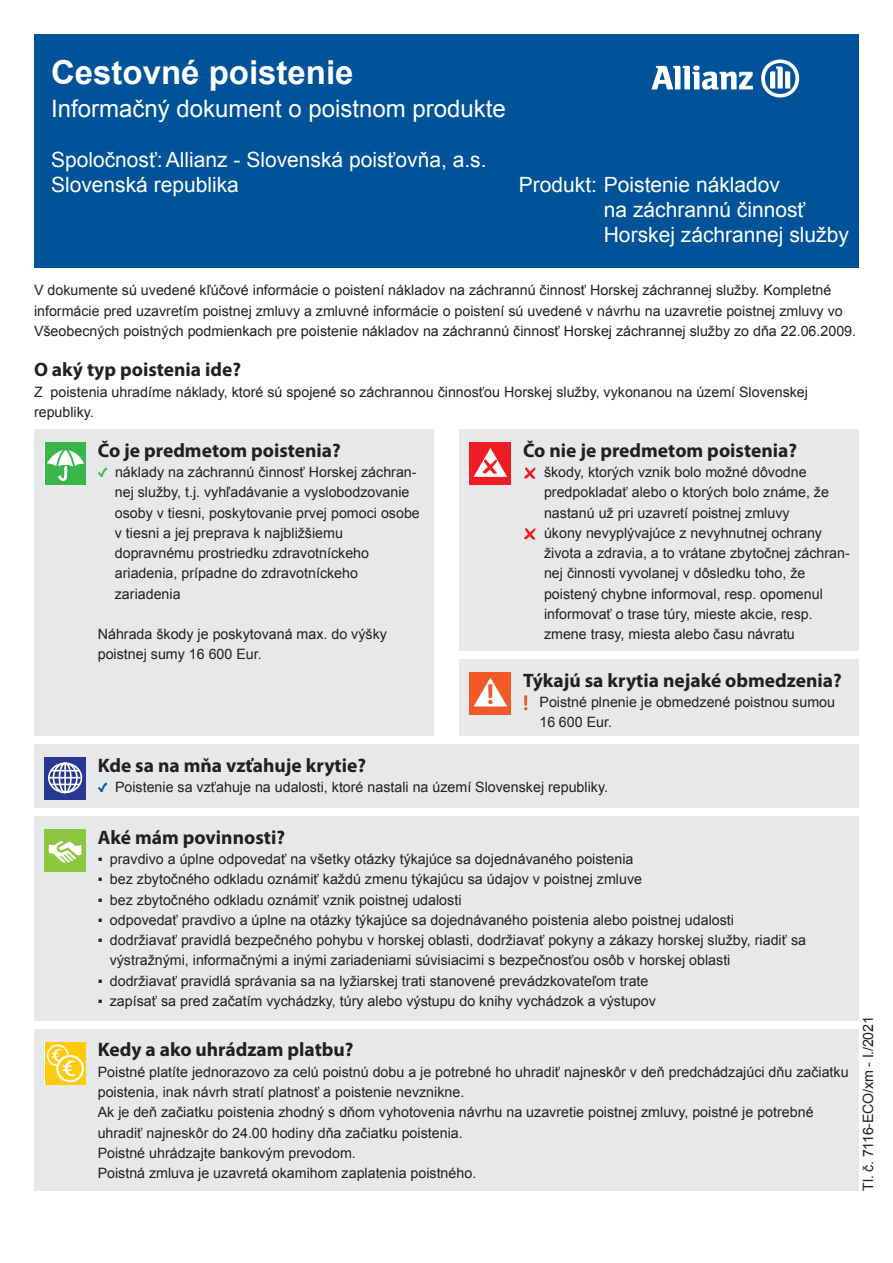
<style>
.page{position:relative;width:893px;height:1263px;background:#fff}
.page>*{position:absolute;margin:0;border:0;box-sizing:border-box;transform-origin:0 0}
.t1{font:700 33px "Arial";color:#fff}
.t2{font:24px "Arial";color:#fff}
.t3{font:21px/25.2px "Arial";color:#fff}
.t4{font:700 19.5px "Myriad Pro";color:#231f20}
.t5{font:14.25px/20.2px "Arial";color:#231f20}
.s1{font-family:"Allianz Neo";font-weight:700;color:#3ab54a}
.s2{font-family:"Allianz Neo";font-weight:700;color:#015399}
</style>
<div class="page">
<div style="left:34px;top:34px;width:825px;height:234px;background:#015399"></div>
<div style="left:34px;top:429px;width:400px;height:307px;background:#e7e8e9"></div>
<div style="left:34px;top:744px;width:825px;height:64px;background:#e7e8e9"></div>
<div style="left:459px;top:429px;width:400px;height:222px;background:#e7e8e9"></div>
<div style="left:459px;top:659px;width:400px;height:77px;background:#e7e8e9"></div>
<div style="left:45px;top:442px;width:41px;height:43px;background:#3ab54a"></div>
<svg style="left:47px;top:445px;width:37px;height:36px"></svg>
<svg style="left:45px;top:757px;width:41px;height:42px"></svg>
<div style="left:48px;top:762px;width:34px;height:31px;border:2px solid #fff;border-radius:50%"></div>
<div style="left:53px;top:762px;width:25px;height:31px;border:2px solid #fff;border-radius:50%"></div>
<div style="left:59px;top:762px;width:13px;height:31px;border:2px solid #fff;border-radius:50%"></div>
<hr style="left:64px;top:763px;width:2px;height:30px;background:#fff">
<svg style="left:51px;top:770px;width:29px;height:1px"></svg>
<hr style="left:51px;top:783px;width:29px;height:2px;background:#fff">
<hr style="left:49px;top:777px;width:32px;height:1px;background:#fff">
<div style="left:34px;top:816px;width:825px;height:204px;background:#e7e8e9"></div>
<div style="left:45px;top:829px;width:41px;height:43px;background:#8bc63e"></div>
<svg style="left:49px;top:841px;width:33px;height:22px"></svg>
<div style="left:34px;top:1029px;width:825px;height:162px;background:#e7e8e9"></div>
<div style="left:45px;top:1042px;width:41px;height:42px;background:#feca0a"></div>
<div style="left:47px;top:1044px;width:22px;height:22px;border:2px solid #fff;border-radius:50%"></div>
<svg style="left:57px;top:1056px;width:26px;height:25px"></svg>
<div style="left:56px;top:1055px;width:28px;height:27px;border:2px solid #fff;border-radius:50%"></div>
<svg style="left:51px;top:1048px;width:25px;height:29px"></svg>
<div style="left:470px;top:442px;width:41px;height:43px;background:#ee1d23"></div>
<svg style="left:474px;top:448px;width:33px;height:29px"></svg>
<div style="left:470px;top:672px;width:41px;height:42px;background:#f15929"></div>
<svg style="left:474px;top:678px;width:33px;height:28px"></svg>
<svg style="left:524px;top:467px;width:11px;height:12px"></svg>
<svg style="left:524px;top:528px;width:11px;height:11px"></svg>
<svg style="left:524px;top:695px;width:3px;height:15px"></svg>
<svg style="left:651px;top:65px;width:102px;height:25px"></svg>
<svg style="left:761px;top:60px;width:38px;height:37px"></svg>
<h1 class="t1" style="left:51px;top:54px;width:304px">Cestovné poistenie</h1>
<h2 class="t2" style="left:51px;top:95px;width:456px">Informačný dokument o poistnom produkte</h2>
<h3 class="t3" style="left:51px;top:147px;width:437px">Spoločnosť:Allianz - Slovenská poisťovňa, a.s.<br>Slovenská republika</h3>
<h3 class="t3" style="left:604px;top:172px;width:247px;text-indent:-85px">Produkt: Poistenie nákladov<br>na záchrannú činnosť<br>Horskej záchrannej služby</h3>
<p class="t5" style="left:34px;top:280px;width:824px">V dokumente sú uvedené kľúčové informácie o poistení nákladov na záchrannú činnosť Horskej záchrannej služby. Kompletné informácie pred uzavretím poistnej zmluvy a zmluvné informácie o poistení sú uvedené v návrhu na uzavretie poistnej zmluvy vo<br>Všeobecných poistných podmienkach pre poistenie nákladov na záchrannú činnosť Horskej záchrannej služby zo dňa 22.06.2009.</p>
<h3 class="t4" style="left:34px;top:362px;width:209px">O aký typ poistenia ide?</h3>
<p class="t5" style="left:34px;top:381px;width:775px">Z poistenia uhradíme náklady, ktoré sú spojené so záchrannou činnosťou Horskej služby, vykonanou na území Slovenskej republiky.</p>
<h3 class="t4" style="left:98px;top:443px;width:245px">Čo je predmetom poistenia?</h3>
<p class="t5" style="left:115px;top:462px;width:306px;text-indent:-17px"><span class="s1">✓</span> náklady na záchrannú činnosť Horskej záchran&shy;nej služby, t.j. vyhľadávanie a vyslobodzovanie osoby v tiesni, poskytovanie prvej pomoci osobe v tiesni a jej preprava k najbližšiemu dopravnému prostriedku zdravotníckeho ariadenia, prípadne do zdravotníckeho zariadenia</p>
<p class="t5" style="left:98px;top:624px;width:291px">Náhrada škody je poskytovaná max. do výšky poistnej sumy 16 600 Eur.</p>
<h3 class="t4" style="left:523px;top:443px;width:276px">Čo nie je predmetom poistenia?</h3>
<p class="t5" style="left:544px;top:462px;width:307px">škody, ktorých vznik bolo možné dôvodne predpokladať alebo o ktorých bolo známe, že nastanú už pri uzavretí poistnej zmluvy<br>úkony nevyplývajúce z nevyhnutnej ochrany života a zdravia, a to vrátane zbytočnej záchran&shy;nej činnosti vyvolanej v dôsledku toho, že poistený chybne informoval, resp. opomenul informovať o trase túry, mieste akcie, resp. zmene trasy, miesta alebo času návratu</p>
<h3 class="t4" style="left:523px;top:673px;width:320px">Týkajú sa krytia nejaké obmedzenia?</h3>
<p class="t5" style="left:539px;top:692px;width:297px">Poistné plnenie je obmedzené poistnou sumou<br>16 600 Eur.</p>
<h3 class="t4" style="left:98px;top:758px;width:270px">Kde sa na mňa vzťahuje krytie?</h3>
<p class="t5" style="left:98px;top:777px;width:512px"><span class="s2">✓</span> Poistenie sa vzťahuje na udalosti, ktoré nastali na území Slovenskej republiky.</p>
<h3 class="t4" style="left:98px;top:830px;width:189px">Aké mám povinnosti?</h3>
<p class="t5" style="left:98px;top:849px;width:537px">▪ pravdivo a úplne odpovedať na všetky otázky týkajúce sa dojednávaného poistenia</p>
<p class="t5" style="left:98px;top:869px;width:546px">▪ bez zbytočného odkladu oznámiť každú zmenu týkajúcu sa údajov v poistnej zmluve</p>
<p class="t5" style="left:98px;top:889px;width:365px">▪ bez zbytočného odkladu oznámiť vznik poistnej udalosti</p>
<p class="t5" style="left:98px;top:910px;width:638px">▪ odpovedať pravdivo a úplne na otázky týkajúce sa dojednávaného poistenia alebo poistnej udalosti</p>
<p class="t5" style="left:110px;top:930px;width:698px;text-indent:-12px">▪ dodržiavať pravidlá bezpečného pohybu v horskej oblasti, dodržiavať pokyny a zákazy horskej služby, riadiť sa výstražnými, informačnými a inými zariadeniami súvisiacimi s bezpečnosťou osôb v horskej oblasti</p>
<p class="t5" style="left:98px;top:970px;width:552px">▪ dodržiavať pravidlá správania sa na lyžiarskej trati stanovené prevádzkovateľom trate</p>
<p class="t5" style="left:98px;top:991px;width:560px">▪ zapísať sa pred začatím vychádzky, túry alebo výstupu do knihy vychádzok a výstupov</p>
<h3 class="t4" style="left:98px;top:1042px;width:257px">Kedy a ako uhrádzam platbu?</h3>
<p class="t5" style="left:98px;top:1062px;width:752px">Poistné platíte jednorazovo za celú poistnú dobu a je potrebné ho uhradiť najneskôr v deň predchádzajúci dňu začiatku poistenia, inak návrh stratí platnosť a poistenie nevznikne.<br>Ak je deň začiatku poistenia zhodný s dňom vyhotovenia návrhu na uzavretie poistnej zmluvy, poistné je potrebné uhradiť najneskôr do 24.00 hodiny dňa začiatku poistenia.<br>Poistné uhrádzajte bankovým prevodom.<br>Poistná zmluva je uzavretá okamihom zaplatenia poistného.</p>
<p class="t5" style="left:858px;top:1191px;width:176px;rotate:-90deg">Tl. č. 7116-ECO/xm - I./2021</p>
</div>
